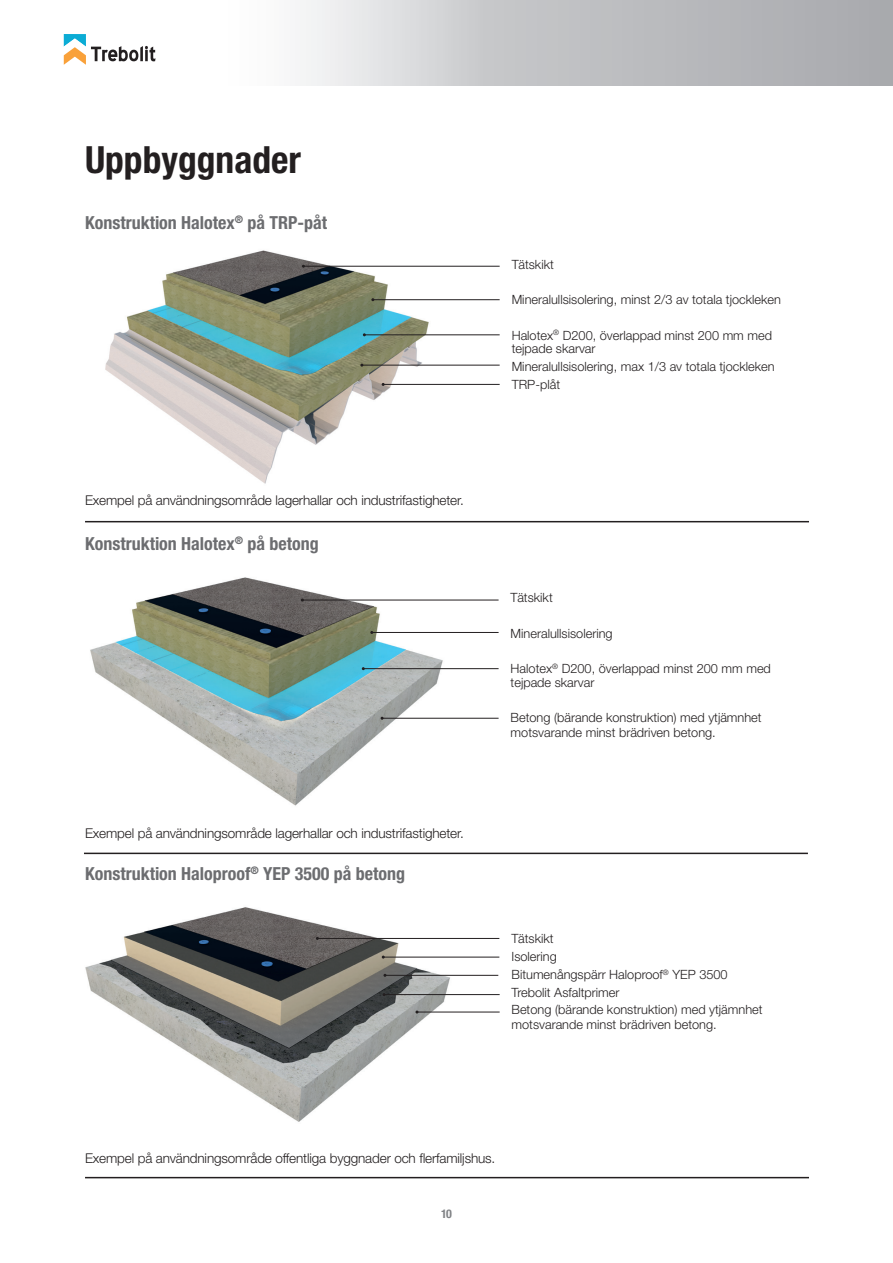
<style>
.page{position:relative;width:893px;height:1263px;background:#fff}
.page>*{position:absolute;margin:0;border:0;box-sizing:border-box;transform-origin:0 0}
.t1{font:700 condensed 37.5px "Helvetica Neue LT Std";color:#231f20}
.t2{font:700 condensed 18px "Helvetica Neue LT Std";color:#6c6d70}
.t3{font:300 13.5px "Helvetica Neue LT Std";letter-spacing:-.01em;color:#231f20}
.t4{font:300 12.75px/17.7px "Helvetica Neue LT Std";color:#231f20}
.t5{font:700 condensed 12px "Helvetica Neue LT Std";color:#808285}
</style>
<div class="page">
<svg style="left:64px;top:34px;width:92px;height:31px"></svg>
<div style="left:209px;top:0;width:684px;height:85px;background:linear-gradient(to right,#f9f9fa,#9e9fa3)"></div>
<img style="left:90px;top:577px;width:381px;height:229px">
<hr style="left:372px;top:632px;width:127px;height:1px;background:#231f20">
<hr style="left:363px;top:668px;width:136px;height:1px;background:#231f20">
<hr style="left:382px;top:718px;width:117px;height:1px;background:#231f20">
<hr style="left:302px;top:600px;width:197px;height:1px;background:#231f20">
<img style="left:105px;top:250px;width:331px;height:234px">
<hr style="left:85px;top:521px;width:724px;height:1px;background:#231f20">
<hr style="left:84px;top:853px;width:724px;height:1px;background:#231f20">
<hr style="left:85px;top:1177px;width:724px;height:1px;background:#231f20">
<hr style="left:373px;top:299px;width:127px;height:1px;background:#231f20">
<hr style="left:364px;top:334px;width:136px;height:1px;background:#231f20">
<hr style="left:362px;top:365px;width:138px;height:1px;background:#231f20">
<hr style="left:383px;top:384px;width:117px;height:1px;background:#231f20">
<hr style="left:303px;top:266px;width:197px;height:1px;background:#231f20">
<img style="left:85px;top:907px;width:391px;height:215px">
<hr style="left:317px;top:938px;width:182px;height:1px;background:#231f20">
<hr style="left:383px;top:957px;width:116px;height:1px;background:#231f20">
<hr style="left:385px;top:975px;width:113px;height:1px;background:#231f20">
<hr style="left:384px;top:994px;width:116px;height:1px;background:#231f20">
<hr style="left:417px;top:1012px;width:83px;height:1px;background:#231f20">
<h1 class="t1" style="left:85px;top:137px;width:217px">Uppbyggnader</h1>
<h2 class="t2" style="left:85px;top:211px;width:243px">Konstruktion Halotex<sup>®</sup> på TRP-påt</h2>
<p class="t3" style="left:85px;top:492px;width:380px">Exempel på användningsområde lagerhallar och industrifastigheter.</p>
<h2 class="t2" style="left:85px;top:532px;width:235px">Konstruktion Halotex<sup>®</sup> på betong</h2>
<p class="t3" style="left:85px;top:825px;width:380px">Exempel på användningsområde lagerhallar och industrifastigheter.</p>
<h2 class="t2" style="left:85px;top:863px;width:322px">Konstruktion Haloproof<sup>®</sup> YEP 3500 på betong</h2>
<p class="t4" style="left:512px;top:255px;width:44px">Tätskikt</p>
<p class="t4" style="left:512px;top:290px;width:271px">Mineralullsisolering, minst 2/3 av totala tjockleken</p>
<p class="t4" style="left:512px;top:328px;width:262px;line-height:13.5px">Halotex<sup>®</sup> D200, överlappad minst 200 mm med tejpade skarvar</p>
<p class="t4" style="left:512px;top:357px;width:264px">Mineralullsisolering, max 1/3 av totala tjockleken<br>TRP-plåt</p>
<p class="t4" style="left:511px;top:589px;width:44px">Tätskikt</p>
<p class="t4" style="left:511px;top:624px;width:104px">Mineralullsisolering</p>
<p class="t4" style="left:511px;top:662px;width:262px;line-height:13.5px">Halotex<sup>®</sup> D200, överlappad minst 200 mm med tejpade skarvar</p>
<p class="t4" style="left:511px;top:710px;width:253px;line-height:15px">Betong (bärande konstruktion) med ytjämnhet motsvarande minst brädriven betong.</p>
<p class="t4" style="left:511px;top:930px;width:253px">Tätskikt<br>Isolering<br>Bitumenångspärr Haloproof<sup>®</sup> YEP 3500<br>Trebolit Asfaltprimer<br>Betong (bärande konstruktion) med ytjämnhet</p>
<p class="t4" style="left:511px;top:1016px;width:207px">motsvarande minst brädriven betong.</p>
<p class="t3" style="left:85px;top:1150px;width:412px">Exempel på användningsområde offentliga byggnader och flerfamiljshus.</p>
<p class="t5" style="left:441px;top:1207px;width:12px">10</p>
</div>
